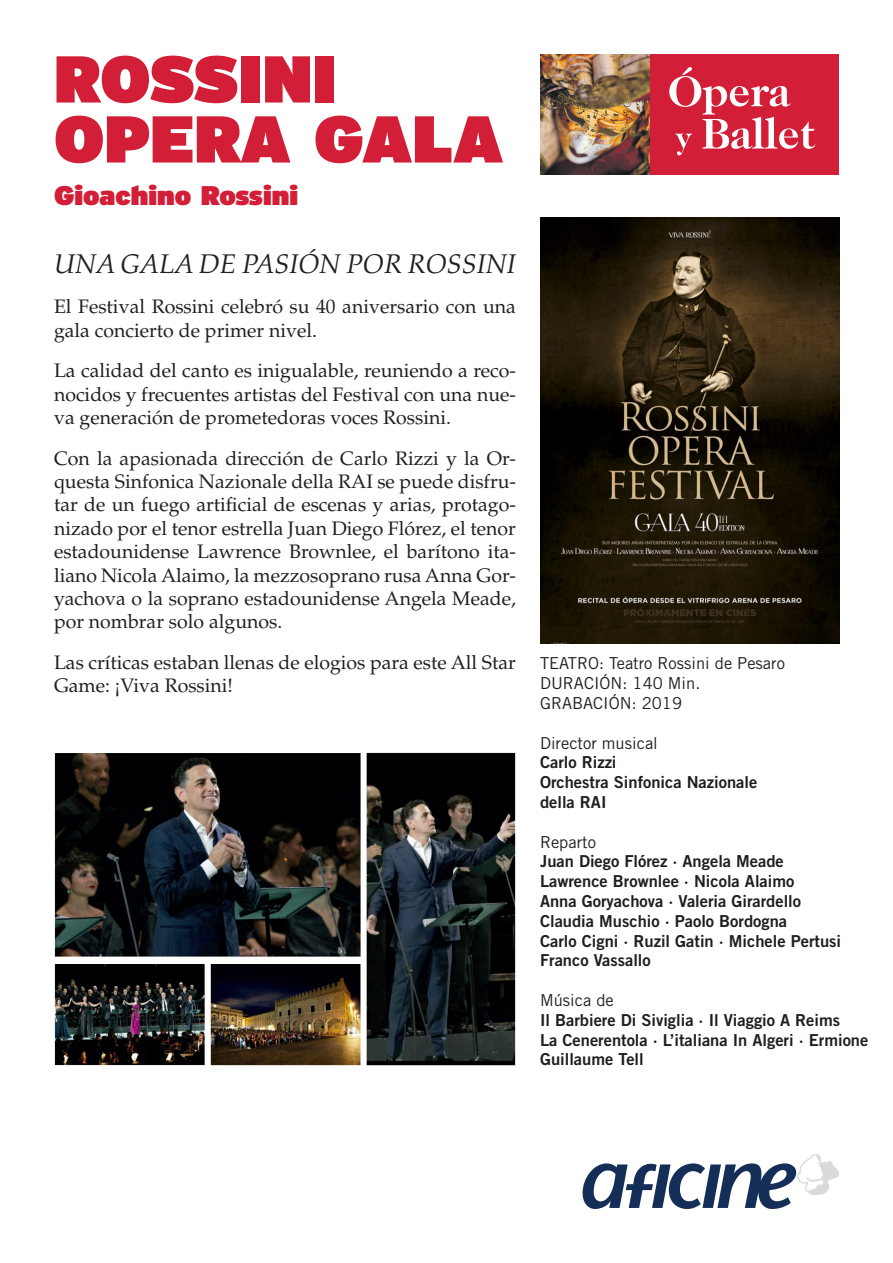
<style>
.page{position:relative;width:893px;height:1263px;background:#fff}
.page>*{position:absolute;margin:0;border:0;box-sizing:border-box;transform-origin:0 0}
.t1{font:900 66px/60px "Interstate";color:#d21e37}
.t2{font:italic 27px "Palatino LT Std";color:#231f20}
.t3{font:900 27px "Interstate";color:#d21e37}
.t4{font:19.5px/23.4px "Palatino LT Std";color:#231f20}
.t5{font:16.5px/19.8px "Trade Gothic LT Std Bd 2";color:#221e1f}
.t6{font:16.5px "Trade Gothic LT Std";color:#221e1f}
</style>
<div class="page">
<div style="left:553px;top:54px;width:286px;height:121px;background:#d21e37"></div>
<img style="left:540px;top:217px;width:299px;height:426px">
<svg style="left:583px;top:1154px;width:256px;height:55px"></svg>
<svg style="left:669px;top:67px;width:146px;height:88px"></svg>
<img style="left:540px;top:54px;width:110px;height:121px">
<img style="left:54px;top:753px;width:462px;height:312px">
<p class="t1" style="left:54px;top:47px;width:451px">ROSSINI<br>OPERA GALA</p>
<p class="t3" style="left:54px;top:178px;width:246px">Gioachino Rossini</p>
<p class="t2" style="left:54px;top:248px;width:463px">UNA GALA DE PASIÓN POR ROSSINI</p>
<p class="t4" style="left:54px;top:295px;width:463px">El Festival Rossini celebró su 40 aniversario con una gala concierto de primer nivel.</p>
<p class="t4" style="left:54px;top:359px;width:463px;text-align:justify">La calidad del canto es inigualable, reuniendo a reco&shy;nocidos y frecuentes artistas del Festival con una nue&shy;va generación de prometedoras voces Rossini.</p>
<p class="t4" style="left:54px;top:446px;width:463px;text-align:justify">Con la apasionada dirección de Carlo Rizzi y la Or&shy;questa Sinfonica Nazionale della RAI se puede disfru&shy;tar de un fuego artificial de escenas y arias, protago&shy;nizado por el tenor estrella Juan Diego Flórez, el tenor estadounidense Lawrence Brownlee, el barítono ita&shy;liano Nicola Alaimo, la mezzosoprano rusa Anna Gor&shy;yachova o la soprano estadounidense Angela Meade, por nombrar solo algunos.</p>
<p class="t4" style="left:54px;top:651px;width:463px">Las críticas estaban llenas de elogios para este All Star<br>Game: ¡Viva Rossini!</p>
<p class="t6" style="left:540px;top:653px;width:246px">TEATRO: Teatro Rossini de Pesaro</p>
<p class="t6" style="left:540px;top:673px;width:162px">DURACIÓN: 140 Min.</p>
<p class="t6" style="left:540px;top:693px;width:144px">GRABACIÓN: 2019</p>
<p class="t6" style="left:540px;top:733px;width:119px">Director musical</p>
<p class="t5" style="left:540px;top:752px;width:78px">Carlo Rizzi</p>
<p class="t5" style="left:540px;top:772px;width:219px">Orchestra Sinfonica Nazionale</p>
<p class="t5" style="left:540px;top:792px;width:68px">della RAI</p>
<p class="t6" style="left:540px;top:832px;width:57px">Reparto</p>
<p class="t5" style="left:540px;top:851px;width:245px">Juan Diego Flórez · Angela Meade</p>
<p class="t5" style="left:540px;top:871px;width:256px">Lawrence Brownlee · Nicola Alaimo</p>
<p class="t5" style="left:540px;top:891px;width:263px">Anna Goryachova · Valeria Girardello</p>
<p class="t5" style="left:540px;top:911px;width:249px">Claudia Muschio · Paolo Bordogna</p>
<p class="t5" style="left:540px;top:930px;width:303px">Carlo Cigni · Ruzil Gatin · Michele Pertusi<br>Franco Vassallo</p>
<p class="t6" style="left:540px;top:990px;width:75px">Música de</p>
<p class="t5" style="left:540px;top:1010px;width:302px">Il Barbiere Di Siviglia · Il Viaggio A Reims</p>
<p class="t5" style="left:540px;top:1029px;width:330px">La Cenerentola · L’italiana In Algeri · Ermione<br>Guillaume Tell</p>
</div>
